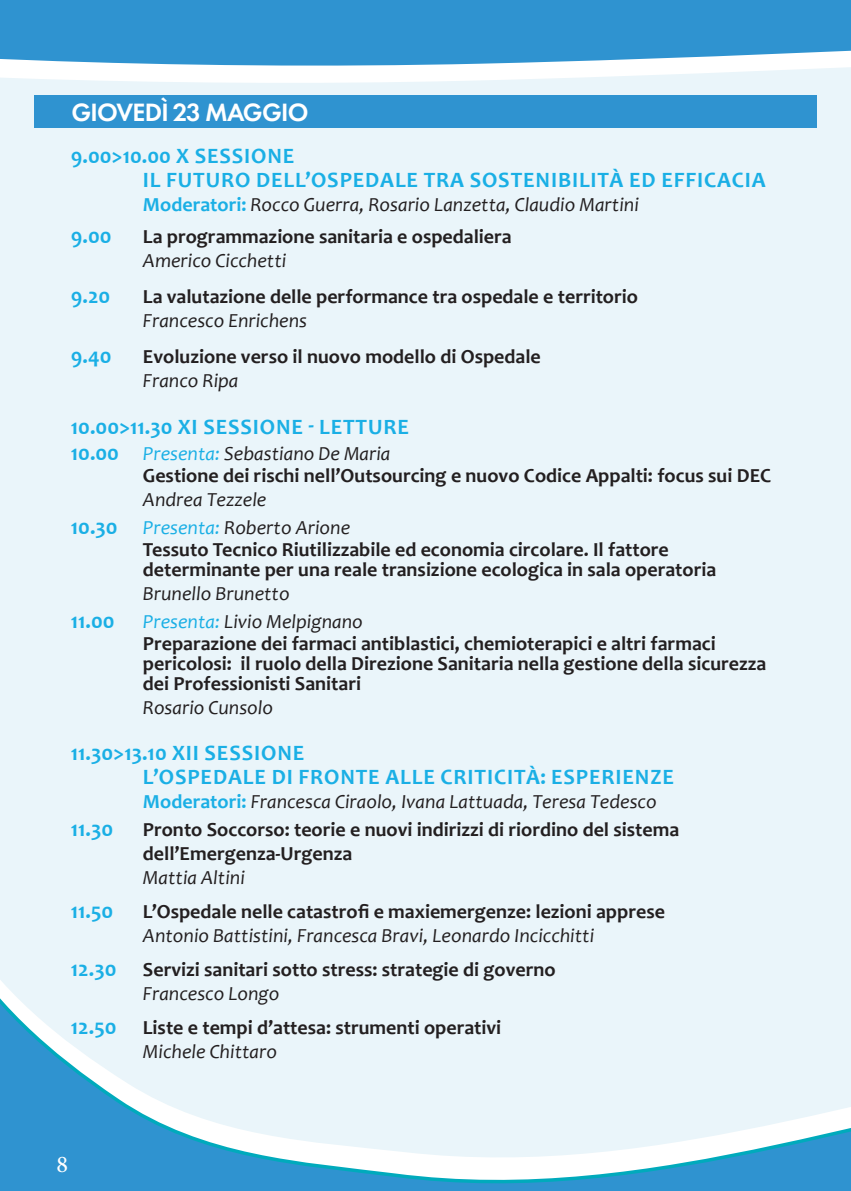
<style>
.page{position:relative;width:851px;height:1191px;background:#fff}
.page>*{position:absolute;margin:0;border:0;box-sizing:border-box;transform-origin:0 0}
.t1{font:600 26px "Futura PT";letter-spacing:-.03em;color:#fff}
.t2{font:500 24px "Minion Pro";color:#fff}
.t3{font:700 22px/24px "Candara";letter-spacing:.04em;color:#1aafe5}
.t4{font:700 20px/22px "Candara";color:#231f20}
.t5{font:italic 20px/28px "Candara";color:#231f20;text-align:center}
.s1{font-weight:700;font-style:normal;color:#1aafe5}
.s2{font-size:22px;color:#1aafe5}
.s3{font-weight:400;font-style:italic;color:#1aafe5}
.s4{font-weight:400;font-style:italic}
.s5{font-weight:700;font-style:normal;font-size:22px;color:#1aafe5}
.s6{color:#1aafe5}
.s7{font-weight:700;font-style:normal}
</style>
<div class="page">
<div style="left:0;top:0;width:850px;height:1191px;background:#eaf5fa"></div>
<svg style="left:0;top:980px;width:850px;height:211px"></svg>
<div style="left:0;top:1135px;width:98px;height:56px;background:#2f93d0"></div>
<svg style="left:0;top:0;width:850px;height:128px;fill:#2f93d0"></svg>
<div style="left:34px;top:95px;width:782px;height:33px;background:#2f93d0"></div>
<h1 class="t1" style="left:71px;top:96px;width:238px">GIOVEDÌ 23 MAGGIO</h1>
<p class="t3" style="left:143px;top:144px;width:624px;text-indent:-72px">9.00&gt;10.00 X SESSIONE<br>IL FUTURO DELL’OSPEDALE TRA SOSTENIBILITÀ ED EFFICACIA</p>
<p class="t5" style="left:143px;top:191px;width:497px"><span class="s1">Moderatori:</span> Rocco Guerra, Rosario Lanzetta, Claudio Martini</p>
<p class="t3" style="left:71px;top:224px;width:42px">9.00</p>
<p class="t4" style="left:143px;top:226px;width:370px">La programmazione sanitaria e ospedaliera</p>
<p class="t5" style="left:143px;top:247px;width:145px">Americo Cicchetti</p>
<p class="t3" style="left:71px;top:284px;width:41px">9.20</p>
<p class="t4" style="left:143px;top:286px;width:496px">La valutazione delle performance tra ospedale e territorio</p>
<p class="t5" style="left:143px;top:307px;width:166px">Francesco Enrichens</p>
<p class="t3" style="left:71px;top:344px;width:42px">9.40</p>
<p class="t4" style="left:143px;top:346px;width:399px">Evoluzione verso il nuovo modello di Ospedale</p>
<p class="t5" style="left:143px;top:367px;width:97px">Franco Ripa</p>
<p class="t3" style="left:71px;top:414px;width:339px">10.00&gt;11.30 XI SESSIONE - LETTURE</p>
<p class="t4" style="left:143px;top:442px;width:629px;text-indent:-72px"><span class="s2">10.00</span> <span class="s3">Presenta:</span> <span class="s4">Sebastiano De Maria<br></span>Gestione dei rischi nell’Outsourcing e nuovo Codice Appalti: focus sui DEC</p>
<p class="t5" style="left:71px;top:485px;width:281px">Andrea Tezzele<br><span class="s5">10.30</span> <span class="s6">Presenta:</span> Roberto Arione</p>
<p class="t4" style="left:143px;top:539px;width:574px;line-height:20px">Tessuto Tecnico Riutilizzabile ed economia circolare. Il fattore determinante per una reale transizione ecologica in sala operatoria</p>
<p class="t5" style="left:143px;top:579px;width:148px">Brunello Brunetto</p>
<p class="t3" style="left:71px;top:608px;width:45px">11.00</p>
<p class="t4" style="left:143px;top:610px;width:574px"><span class="s3">Presenta:</span> <span class="s4">Livio Melpignano<br></span>Preparazione dei farmaci antiblastici, chemioterapici e altri farmaci</p>
<p class="t4" style="left:143px;top:653px;width:624px;line-height:20px">pericolosi: il ruolo della Direzione Sanitaria nella gestione della sicurezza dei Professionisti Sanitari</p>
<p class="t5" style="left:143px;top:693px;width:132px">Rosario Cunsolo</p>
<p class="t3" style="left:143px;top:740px;width:532px;text-indent:-72px">11.30&gt;13.10 XII SESSIONE<br>L’OSPEDALE DI FRONTE ALLE CRITICITÀ: ESPERIENZE</p>
<p class="t5" style="left:143px;top:787px;width:515px"><span class="s1">Moderatori:</span> Francesca Ciraolo, Ivana Lattuada, Teresa Tedesco</p>
<p class="t3" style="left:71px;top:816px;width:44px">11.30</p>
<p class="t4" style="left:143px;top:817px;width:537px;line-height:24px">Pronto Soccorso: teorie e nuovi indirizzi di riordino del sistema dell’Emergenza-Urgenza</p>
<p class="t5" style="left:143px;top:863px;width:103px">Mattia Altini</p>
<p class="t3" style="left:71px;top:898px;width:44px">11.50</p>
<p class="t4" style="left:143px;top:900px;width:523px">L’Ospedale nelle catastrofi e maxiemergenze: lezioni apprese</p>
<p class="t5" style="left:71px;top:918px;width:525px;line-height:34px;text-align:left;text-indent:72px">Antonio Battistini, Francesca Bravi, Leonardo Incicchitti<br><span class="s5">12.30</span> <span class="s7">Servizi sanitari sotto stress: strategie di governo</span></p>
<p class="t4" style="left:71px;top:976px;width:432px;line-height:34px;text-indent:72px"><span class="s4">Francesco Longo<br></span><span class="s2">12.50</span> Liste e tempi d’attesa: strumenti operativi</p>
<p class="t5" style="left:143px;top:1037px;width:136px">Michele Chittaro</p>
<p class="t2" style="left:57px;top:1148px;width:13px">8</p>
</div>
